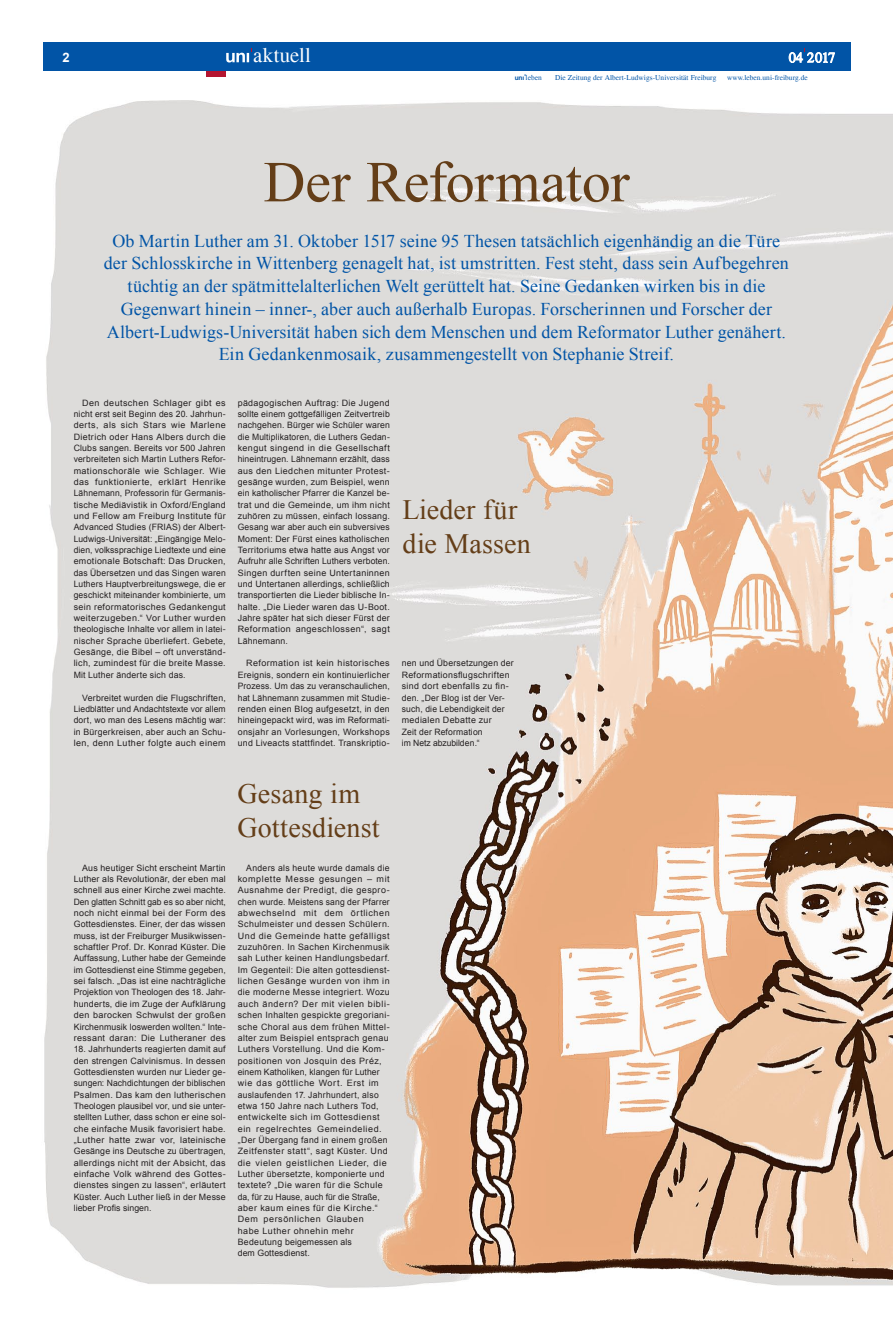
<style>
.page{position:relative;width:893px;height:1333px;background:#fff}
.page>*{position:absolute;margin:0;border:0;box-sizing:border-box;transform-origin:0 0}
.t1{font:58px "Times New Roman";letter-spacing:-.01em;color:#643e18}
.t2{font:28px/34px "Times New Roman";letter-spacing:.01em;color:#643e18}
.t3{font:20.7px "Times";letter-spacing:.015em;color:#fff}
.t4{font:18px/22.7px "Times New Roman";letter-spacing:.005em;color:#0154a6;text-align:center}
.t5{font:14.2px "Times";letter-spacing:-.01em;color:#fff}
.t6{font:700 13px "Arial";color:#fff}
.t7{font:8.8px/11.3px "Arial";letter-spacing:.035em;color:#231f20;text-align:justify}
.t8{font:7.4px "Times";letter-spacing:.01em;color:#0154a6}
.t9{font:7.4px "Times New Roman";letter-spacing:.015em;color:#0154a6}
.s1{font-family:"Arial";font-weight:700;font-size:6.5px}
</style>
<div class="page">
<div style="left:43px;top:43px;width:807px;height:28px;background:#0154a6"></div>
<div style="left:206px;top:71px;width:20px;height:6px;background:#b41530"></div>
<svg style="left:226px;top:52px;width:24px;height:10px"></svg>
<svg style="left:789px;top:48px;width:46px;height:15px"></svg>
<img style="left:44px;top:100px;width:849px;height:1188px">
<h3 class="t3" style="left:253px;top:43px;width:59px">aktuell</h3>
<h3 class="t6" style="left:62px;top:49px;width:9px">2</h3>
<h3 class="t5" style="left:789px;top:49px;width:48px">04 2017</h3>
<p class="t9" style="left:515px;top:72px;width:29px"><span class="s1">unı</span> leben</p>
<p class="t8" style="left:555px;top:73px;width:163px">Die Zeitung der Albert-Ludwigs-Universität Freiburg</p>
<p class="t8" style="left:727px;top:73px;width:82px">www.leben.uni-freiburg.de</p>
<h1 class="t1" style="left:263px;top:143px;width:368px">Der Reformator</h1>
<p class="t4" style="left:104px;top:229px;width:687px">Ob Martin Luther am 31. Oktober 1517 seine 95 Thesen tatsächlich eigenhändig an die Türe der Schlosskirche in Wittenberg genagelt hat, ist umstritten. Fest steht, dass sein Aufbegehren tüchtig an der spätmittelalterlichen Welt gerüttelt hat. Seine Gedanken wirken bis in die Gegenwart hinein – inner-, aber auch außerhalb Europas. Forscherinnen und Forscher der Albert-Ludwigs-Universität haben sich dem Menschen und dem Reformator Luther genähert.<br>Ein Gedankenmosaik, zusammengestellt von Stephanie Streif.</p>
<p class="t7" style="left:74px;top:397px;width:154px;text-indent:9px">Den deutschen Schlager gibt es nicht erst seit Beginn des 20. Jahrhun&shy;derts, als sich Stars wie Marlene Dietrich oder Hans Albers durch die Clubs sangen. Bereits vor 500 Jahren verbreiteten sich Martin Luthers Refor&shy;mationschoräle wie Schlager. Wie das funktionierte, erklärt Henrike Lähnemann, Professorin für Germanis&shy;tische Mediävistik in Oxford/England und Fellow am Freiburg Institute für Advanced Studies (FRIAS) der Albert-Ludwigs-Universität: „Eingängige Melo&shy;dien, volkssprachige Liedtexte und eine emotionale Botschaft: Das Drucken, das Übersetzen und das Singen waren Luthers Hauptverbreitungswege, die er geschickt miteinander kombinierte, um sein reformatorisches Gedankengut weiterzugeben.“ Vor Luther wurden theologische Inhalte vor allem in latei&shy;nischer Sprache überliefert. Gebete, Gesänge, die Bibel – oft unverständ&shy;lich, zumindest für die breite Masse.<br>Mit Luther änderte sich das.</p>
<p class="t7" style="left:74px;top:692px;width:154px;text-indent:9px">Verbreitet wurden die Flugschriften, Liedblätter und Andachtstexte vor allem dort, wo man des Lesens mächtig war: in Bürgerkreisen, aber auch an Schu&shy;len, denn Luther folgte auch einem</p>
<p class="t7" style="left:238px;top:397px;width:154px">pädagogischen Auftrag: Die Jugend sollte einem gottgefälligen Zeitvertreib nachgehen. Bürger wie Schüler waren die Multiplikatoren, die Luthers Gedan&shy;kengut singend in die Gesellschaft hineintrugen. Lähnemann erzählt, dass aus den Liedchen mitunter Protest&shy;gesänge wurden, zum Beispiel, wenn ein katholischer Pfarrer die Kanzel be&shy;trat und die Gemeinde, um ihm nicht zuhören zu müssen, einfach lossang.<br>Gesang war aber auch ein subversives Moment: Der Fürst eines katholischen Territoriums etwa hatte aus Angst vor Aufruhr alle Schriften Luthers verboten.<br>Singen durften seine Untertaninnen und Untertanen allerdings, schließlich transportierten die Lieder biblische In&shy;halte. „Die Lieder waren das U-Boot.<br>Jahre später hat sich dieser Fürst der Reformation angeschlossen“, sagt Lähnemann.</p>
<p class="t7" style="left:238px;top:657px;width:154px;text-indent:9px">Reformation ist kein historisches Ereignis, sondern ein kontinuierlicher Prozess. Um das zu veranschaulichen, hat Lähnemann zusammen mit Studie&shy;renden einen Blog aufgesetzt, in den hineingepackt wird, was im Reformati&shy;onsjahr an Vorlesungen, Workshops und Liveacts stattfindet. Transkriptio-</p>
<p class="t7" style="left:402px;top:657px;width:113px;text-align:left">nen und Übersetzungen der<br>Reformationsflugschriften sind dort ebenfalls zu fin&shy;den. „Der Blog ist der Ver&shy;such, die Lebendigkeit der medialen Debatte zur<br>Zeit der Reformation<br>im Netz abzubilden.“</p>
<h2 class="t2" style="left:403px;top:492px;width:130px">Lieder für die Massen</h2>
<p class="t7" style="left:74px;top:862px;width:154px;text-indent:9px">Aus heutiger Sicht erscheint Martin Luther als Revolutionär, der eben mal schnell aus einer Kirche zwei machte.<br>Den glatten Schnitt gab es so aber nicht, noch nicht einmal bei der Form des Gottesdienstes. Einer, der das wissen muss, ist der Freiburger Musikwissen&shy;schaftler Prof. Dr. Konrad Küster. Die Auffassung, Luther habe der Gemeinde im Gottesdienst eine Stimme gegeben, sei falsch. „Das ist eine nachträgliche Projektion von Theologen des 18. Jahr&shy;hunderts, die im Zuge der Aufklärung den barocken Schwulst der großen Kirchenmusik loswerden wollten.“ Inte&shy;ressant daran: Die Lutheraner des</p>
<p class="t7" style="left:74px;top:1043px;width:154px">18. Jahrhunderts reagierten damit auf den strengen Calvinismus. In dessen Gottesdiensten wurden nur Lieder ge&shy;sungen: Nachdichtungen der biblischen Psalmen. Das kam den lutherischen Theologen plausibel vor, und sie unter&shy;stellten Luther, dass schon er eine sol&shy;che einfache Musik favorisiert habe. „Luther hatte zwar vor, lateinische Gesänge ins Deutsche zu übertragen, allerdings nicht mit der Absicht, das einfache Volk während des Gottes&shy;dienstes singen zu lassen“, erläutert Küster. Auch Luther ließ in der Messe lieber Profis singen.</p>
<h2 class="t2" style="left:238px;top:775px;width:144px">Gesang im<br>Gottesdienst</h2>
<p class="t7" style="left:238px;top:862px;width:153px;text-align:left;text-indent:9px">Anders als heute wurde damals die komplette Messe gesungen – mit Ausnahme der Predigt, die gespro&shy;chen wurde. Meistens sang der Pfarrer abwechselnd mit dem örtlichen Schulmeister und dessen Schülern.<br>Und die Gemeinde hatte gefälligst zuzuhören. In Sachen Kirchenmusik sah Luther keinen Handlungsbedarf.<br>Im Gegenteil: Die alten gottesdienst&shy;lichen Gesänge wurden von ihm in die moderne Messe integriert. Wozu auch ändern? Der mit vielen bibli&shy;schen Inhalten gespickte gregoriani&shy;sche Choral aus dem frühen Mittel&shy;alter zum Beispiel entsprach genau Luthers Vorstellung. Und die Kom&shy;positionen von Josquin des Préz, einem Katholiken, klangen für Luther wie das göttliche Wort. Erst im auslaufenden 17. Jahrhundert, also etwa 150 Jahre nach Luthers Tod, entwickelte sich im Gottesdienst ein regelrechtes Gemeindelied. „Der Übergang fand in einem großen Zeitfenster statt“, sagt Küster. Und die vielen geistlichen Lieder, die Luther übersetzte, komponierte und textete? „Die waren für die Schule da, für zu Hause, auch für die Straße, aber kaum eines für die Kirche.“ Dem persönlichen Glauben<br>habe Luther ohnehin mehr Bedeutung beigemessen als<br>dem Gottesdienst.</p>
</div>
